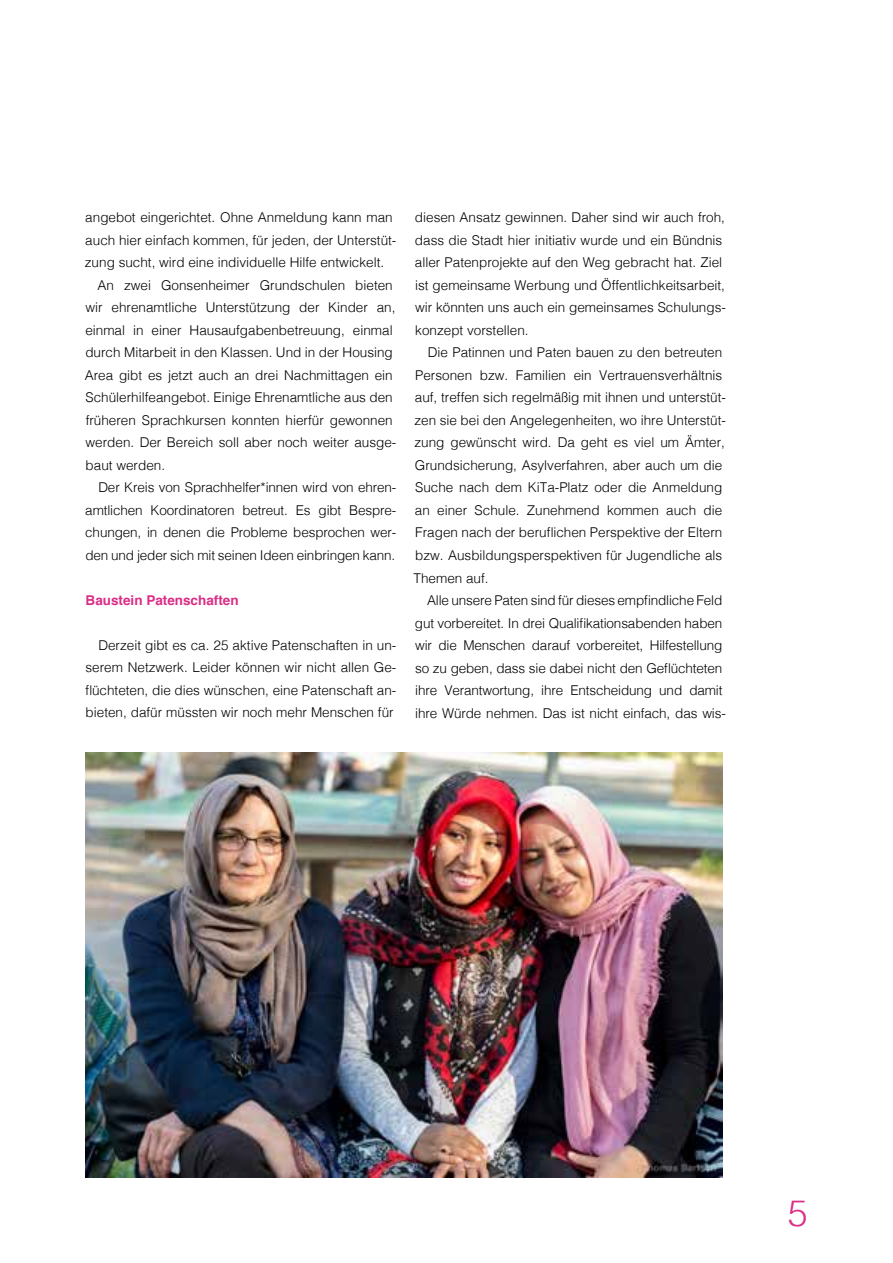
<style>
.page{position:relative;width:893px;height:1263px;background:#fff}
.page>*{position:absolute;margin:0;border:0;box-sizing:border-box;transform-origin:0 0}
.t1{font:300 36px "Helvetica";color:#db2e87}
.t2{font:300 13.5px/22.5px "Helvetica";color:#000}
.t3{font:700 13.5px "Helvetica";color:#db2e87}
</style>
<div class="page">
<img style="left:85px;top:752px;width:638px;height:426px">
<p class="t2" style="left:85px;top:205px;width:309px">angebot eingerichtet. Ohne Anmeldung kann man</p>
<p class="t2" style="left:85px;top:228px;width:313px">auch hier einfach kommen, für jeden, der Unterstüt-</p>
<p class="t2" style="left:85px;top:250px;width:301px">zung sucht, wird eine individuelle Hilfe entwickelt.</p>
<p class="t2" style="left:97px;top:273px;width:297px">An zwei Gonsenheimer Grundschulen bieten</p>
<p class="t2" style="left:86px;top:295px;width:311px">wir ehrenamtliche Unterstützung der Kinder an,</p>
<p class="t2" style="left:85px;top:318px;width:309px">einmal in einer Hausaufgabenbetreuung, einmal</p>
<p class="t2" style="left:85px;top:340px;width:309px">durch Mitarbeit in den Klassen. Und in der Housing</p>
<p class="t2" style="left:85px;top:363px;width:310px">Area gibt es jetzt auch an drei Nachmittagen ein</p>
<p class="t2" style="left:86px;top:385px;width:309px">Schülerhilfeangebot. Einige Ehrenamtliche aus den</p>
<p class="t2" style="left:86px;top:408px;width:309px">früheren Sprachkursen konnten hierfür gewonnen</p>
<p class="t2" style="left:86px;top:430px;width:312px">werden. Der Bereich soll aber noch weiter ausge-</p>
<p class="t2" style="left:86px;top:453px;width:81px">baut werden.</p>
<p class="t2" style="left:98px;top:475px;width:300px">Der Kreis von Sprachhelfer*innen wird von ehren-</p>
<p class="t2" style="left:85px;top:498px;width:313px">amtlichen Koordinatoren betreut. Es gibt Bespre-</p>
<p class="t2" style="left:85px;top:520px;width:313px">chungen, in denen die Probleme besprochen wer-</p>
<p class="t2" style="left:85px;top:543px;width:312px">den und jeder sich mit seinen Ideen einbringen kann.</p>
<p class="t3" style="left:86px;top:589px;width:155px">Baustein Patenschaften</p>
<p class="t2" style="left:85px;top:633px;width:313px;text-align:justify;text-indent:13px">Derzeit gibt es ca. 25 aktive Patenschaften in un&shy;serem Netzwerk. Leider können wir nicht allen Ge&shy;flüchteten, die dies wünschen, eine Patenschaft an&shy;bieten, dafür müssten wir noch mehr Menschen für</p>
<p class="t2" style="left:415px;top:205px;width:313px">diesen Ansatz gewinnen. Daher sind wir auch froh, dass die Stadt hier initiativ wurde und ein Bündnis aller Patenprojekte auf den Weg gebracht hat. Ziel ist gemeinsame Werbung und Öffentlichkeitsarbeit, wir könnten uns auch ein gemeinsames Schulungs&shy;konzept vorstellen.</p>
<p class="t2" style="left:414px;top:340px;width:314px;text-indent:14px">Die Patinnen und Paten bauen zu den betreuten Personen bzw. Familien ein Vertrauensverhältnis auf, treffen sich regelmäßig mit ihnen und unterstüt&shy;zen sie bei den Angelegenheiten, wo ihre Unterstüt&shy;zung gewünscht wird. Da geht es viel um Ämter, Grundsicherung, Asylverfahren, aber auch um die Suche nach dem KiTa-Platz oder die Anmeldung an einer Schule. Zunehmend kommen auch die Fragen nach der beruflichen Perspektive der Eltern bzw. Ausbildungsperspektiven für Jugendliche als Themen auf.</p>
<p class="t2" style="left:415px;top:588px;width:312px;text-indent:12px">Alle unsere Paten sind für dieses empfindliche Feld gut vorbereitet. In drei Qualifikationsabenden haben wir die Menschen darauf vorbereitet, Hilfestellung so zu geben, dass sie dabei nicht den Geflüchteten ihre Verantwortung, ihre Entscheidung und damit ihre Würde nehmen. Das ist nicht einfach, das wis-</p>
<h1 class="t1" style="left:788px;top:1182px;width:22px">5</h1>
</div>
